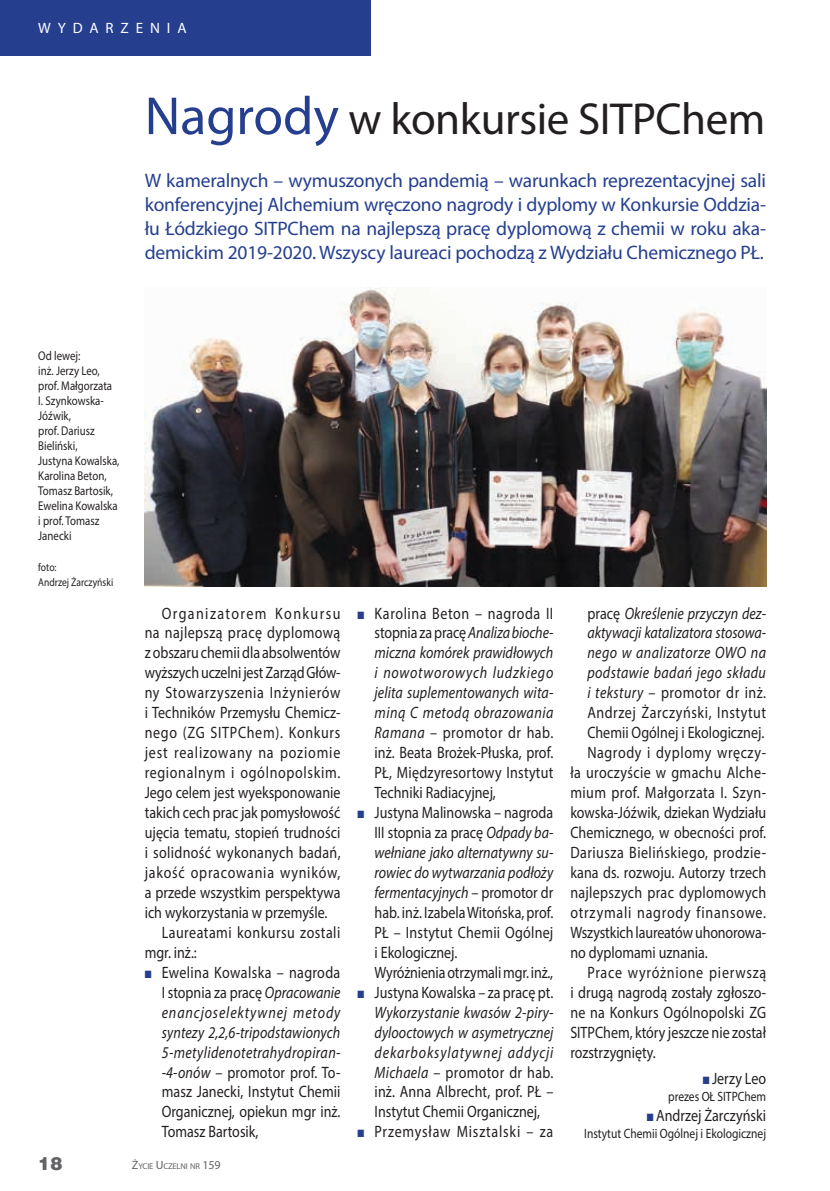
<style>
.page{position:relative;width:830px;height:1191px;background:#fff}
.page>*{position:absolute;margin:0;border:0;box-sizing:border-box;transform-origin:0 0}
.t1{font:45px "Myriad Pro";letter-spacing:-.01em;color:#231f20}
.t2{font:19.5px/24px "Myriad Pro";letter-spacing:-.01em;color:#253f8e;text-align:justify}
.t3{font:900 18px "Switzerland";color:#636366}
.t4{font:16.5px "Myriad Pro";letter-spacing:.005em;color:#231f20;scale:.85 1}
.t5{font:italic 16.5px "Myriad Pro";letter-spacing:.01em;color:#231f20;scale:.85 1}
.t6{font:16.5px "Myriad Pro";letter-spacing:.025em;color:#231f20;scale:.85 1}
.t7{font:16.5px "Myriad Pro";letter-spacing:.05em;color:#231f20;scale:.85 1}
.t8{font:16.5px "Myriad Pro";letter-spacing:.035em;color:#231f20;scale:.85 1}
.t9{font:italic 16.5px "Myriad Pro";letter-spacing:.03em;color:#231f20;scale:.85 1}
.t10{font:16.5px "Myriad Pro";letter-spacing:.03em;color:#231f20;scale:.85 1}
.t11{font:16.5px "Myriad Pro";letter-spacing:.04em;color:#231f20;scale:.85 1}
.t12{font:16.5px "Myriad Pro";letter-spacing:.055em;color:#231f20;scale:.85 1}
.t13{font:italic 16.5px "Myriad Pro";letter-spacing:.06em;color:#231f20;scale:.85 1}
.t14{font:16.5px "Myriad Pro";letter-spacing:.045em;color:#231f20;scale:.85 1}
.t15{font:16.5px "Myriad Pro";letter-spacing:.06em;color:#231f20;scale:.85 1}
.t16{font:italic 16.5px "Myriad Pro";letter-spacing:.055em;color:#231f20;scale:.85 1}
.t17{font:italic 16.5px "Myriad Pro";letter-spacing:.035em;color:#231f20;scale:.85 1}
.t18{font:16.5px "Myriad Pro";letter-spacing:.1em;color:#231f20;scale:.85 1}
.t19{font:15px "Myriad Pro";letter-spacing:.46em;color:#fff}
.t20{font:13.5px "Myriad Pro";color:#231f20;scale:.85 1}
.t21{font:12.75px/15px "Myriad Pro";color:#231f20;scale:.85 1}
.t22{font:11.25px/15px "Myriad Pro";color:#231f20;scale:.85 1}
.t23{font:8.4px "Myriad Pro";letter-spacing:-.015em;color:#636366}
.s1{font-size:54px;color:#253f8e}
.s2{font-family:"Dixieland Normal";font-size:10.5px;color:#253f8e}
.s3{font-style:italic}
.s4{font-size:12px}
.s5{font-style:normal}
</style>
<div class="page">
<div style="left:0;top:0;width:370px;height:55px;background:#253f8e"></div>
<img style="left:145px;top:287px;width:620px;height:300px">
<p class="t19" style="left:38px;top:18px;width:150px">WYDARZENIA</p>
<h1 class="t1" style="left:145px;top:91px;width:622px"><span class="s1">Nagrody</span> w konkursie SITPChem</h1>
<p class="t2" style="left:145px;top:168px;width:622px">W kameralnych – wymuszonych pandemią – warunkach reprezentacyjnej sali konferencyjnej Alchemium wręczono nagrody i dyplomy w Konkursie Oddzia&shy;łu Łódzkiego SITPChem na najlepszą pracę dyplomową z chemii w roku aka&shy;demickim 2019-2020. Wszyscy laureaci pochodzą z Wydziału Chemicznego PŁ.</p>
<p class="t21" style="left:38px;top:348px;width:97px">Od lewej:<br>inż. Jerzy Leo, prof. Małgorzata<br>I. Szynkowska-<br>Jóźwik,<br>prof. Dariusz<br>Bieliński,<br>Justyna Kowalska,<br>Karolina Beton,<br>Tomasz Bartosik,<br>Ewelina Kowalska i prof. Tomasz<br>Janecki</p>
<p class="t22" style="left:38px;top:559px;width:90px">foto:<br>Andrzej Żarczyński</p>
<p class="t3" style="left:38px;top:1152px;width:26px">18</p>
<p class="t18" style="left:162px;top:603px;width:212px">Organizatorem Konkursu</p>
<p class="t10" style="left:145px;top:623px;width:231px">na najlepszą pracę dyplomową</p>
<p class="t4" style="left:145px;top:642px;width:232px">z obszaru chemii dla absolwentów</p>
<p class="t4" style="left:145px;top:662px;width:232px">wyższych uczelni jest Zarząd Głów-</p>
<p class="t14" style="left:145px;top:682px;width:232px">ny Stowarzyszenia Inżynierów</p>
<p class="t4" style="left:145px;top:702px;width:232px">i Techników Przemysłu Chemicz-</p>
<p class="t7" style="left:145px;top:722px;width:232px">nego (ZG SITPChem). Konkurs</p>
<p class="t15" style="left:145px;top:742px;width:232px">jest realizowany na poziomie</p>
<p class="t7" style="left:145px;top:762px;width:232px">regionalnym i ogólnopolskim.</p>
<p class="t4" style="left:145px;top:782px;width:232px">Jego celem jest wyeksponowanie</p>
<p class="t4" style="left:145px;top:802px;width:232px">takich cech prac jak pomysłowość</p>
<p class="t4" style="left:145px;top:822px;width:231px">ujęcia tematu, stopień trudności</p>
<p class="t6" style="left:145px;top:842px;width:232px">i solidność wykonanych badań,</p>
<p class="t12" style="left:145px;top:862px;width:232px">jakość opracowania wyników,</p>
<p class="t4" style="left:145px;top:882px;width:232px">a przede wszystkim perspektywa</p>
<p class="t4" style="left:145px;top:902px;width:216px">ich wykorzystania w przemyśle.</p>
<p class="t8" style="left:162px;top:922px;width:211px">Laureatami konkursu zostali</p>
<p class="t4" style="left:145px;top:942px;width:63px">mgr. inż.:</p>
<p class="t6" style="left:145px;top:962px;width:231px"><span class="s2">N</span> Ewelina Kowalska – nagroda</p>
<p class="t4" style="left:162px;top:982px;width:212px">I stopnia za pracę <span class="s3">Opracowanie</span></p>
<p class="t13" style="left:162px;top:1002px;width:212px">enancjoselektywnej metody</p>
<p class="t5" style="left:162px;top:1022px;width:211px">syntezy 2,2,6-tripodstawionych</p>
<p class="t9" style="left:162px;top:1041px;width:212px">5-metylidenotetrahydropiran-</p>
<p class="t4" style="left:162px;top:1061px;width:212px"><span class="s3">-4-onów</span> – promotor prof. To-</p>
<p class="t4" style="left:162px;top:1081px;width:212px">masz Janecki, Instytut Chemii</p>
<p class="t4" style="left:162px;top:1101px;width:212px">Organicznej, opiekun mgr inż.</p>
<p class="t4" style="left:162px;top:1121px;width:115px">Tomasz Bartosik,</p>
<p class="t23" style="left:132px;top:1161px;width:90px"><span class="s4">Ż</span>YCIE <span class="s4">U</span>CZELNI NR <span class="s4">159</span></p>
<p class="t11" style="left:357px;top:603px;width:232px"><span class="s2">N</span> Karolina Beton – nagroda II</p>
<p class="t4" style="left:374px;top:623px;width:212px">stopnia za pracę <span class="s3">Analiza bioche-</span></p>
<p class="t5" style="left:374px;top:642px;width:212px">miczna komórek prawidłowych</p>
<p class="t16" style="left:374px;top:662px;width:212px">i nowotworowych ludzkiego</p>
<p class="t5" style="left:374px;top:682px;width:212px">jelita suplementowanych wita-</p>
<p class="t17" style="left:374px;top:702px;width:212px">miną C metodą obrazowania</p>
<p class="t8" style="left:374px;top:722px;width:212px"><span class="s3">Ramana</span> – promotor dr hab.</p>
<p class="t4" style="left:374px;top:742px;width:212px">inż. Beata Brożek-Płuska, prof.</p>
<p class="t4" style="left:374px;top:762px;width:212px">PŁ, Międzyresortowy Instytut</p>
<p class="t4" style="left:374px;top:782px;width:144px">Techniki Radiacyjnej,</p>
<p class="t4" style="left:357px;top:802px;width:232px"><span class="s2">N</span> Justyna Malinowska – nagroda</p>
<p class="t4" style="left:374px;top:822px;width:212px">III stopnia za pracę <span class="s3">Odpady ba-</span></p>
<p class="t5" style="left:374px;top:842px;width:212px">wełniane jako alternatywny su-</p>
<p class="t5" style="left:374px;top:862px;width:212px">rowiec do wytwarzania podłoży</p>
<p class="t5" style="left:374px;top:882px;width:212px">fermentacyjnych <span class="s5">– promotor dr</span></p>
<p class="t4" style="left:374px;top:902px;width:212px">hab. inż. Izabela Witońska, prof.</p>
<p class="t4" style="left:374px;top:922px;width:212px">PŁ – Instytut Chemii Ogólnej</p>
<p class="t4" style="left:374px;top:942px;width:99px">i Ekologicznej.</p>
<p class="t4" style="left:374px;top:962px;width:211px">Wyróżnienia otrzymali mgr. inż.,</p>
<p class="t4" style="left:357px;top:982px;width:232px"><span class="s2">N</span> Justyna Kowalska – za pracę pt.</p>
<p class="t5" style="left:374px;top:1002px;width:212px">Wykorzystanie kwasów 2-piry-</p>
<p class="t5" style="left:374px;top:1022px;width:212px">dylooctowych w asymetrycznej</p>
<p class="t13" style="left:374px;top:1041px;width:212px">dekarboksylatywnej addycji</p>
<p class="t6" style="left:374px;top:1061px;width:212px"><span class="s3">Michaela</span> – promotor dr hab.</p>
<p class="t4" style="left:374px;top:1081px;width:212px">inż. Anna Albrecht, prof. PŁ –</p>
<p class="t4" style="left:374px;top:1101px;width:196px">Instytut Chemii Organicznej,</p>
<p class="t12" style="left:357px;top:1121px;width:232px"><span class="s2">N</span> Przemysław Misztalski – za</p>
<p class="t5" style="left:587px;top:603px;width:212px"><span class="s5">pracę</span> Określenie przyczyn dez-</p>
<p class="t5" style="left:587px;top:623px;width:212px">aktywacji katalizatora stosowa-</p>
<p class="t5" style="left:587px;top:642px;width:212px">nego w analizatorze OWO na</p>
<p class="t9" style="left:587px;top:662px;width:211px">podstawie badań jego składu</p>
<p class="t8" style="left:587px;top:682px;width:212px"><span class="s3">i tekstury</span> – promotor dr inż.</p>
<p class="t11" style="left:587px;top:702px;width:212px">Andrzej Żarczyński, Instytut</p>
<p class="t4" style="left:587px;top:722px;width:209px">Chemii Ogólnej i Ekologicznej.</p>
<p class="t14" style="left:587px;top:742px;width:212px">Nagrody i dyplomy wręczy-</p>
<p class="t6" style="left:570px;top:762px;width:232px">ła uroczyście w gmachu Alche-</p>
<p class="t10" style="left:570px;top:782px;width:232px">mium prof. Małgorzata I. Szyn-</p>
<p class="t4" style="left:570px;top:802px;width:232px">kowska-Jóźwik, dziekan Wydziału</p>
<p class="t4" style="left:570px;top:822px;width:232px">Chemicznego, w obecności prof.</p>
<p class="t8" style="left:570px;top:842px;width:232px">Dariusza Bielińskiego, prodzie-</p>
<p class="t4" style="left:570px;top:862px;width:232px">kana ds. rozwoju. Autorzy trzech</p>
<p class="t6" style="left:570px;top:882px;width:232px">najlepszych prac dyplomowych</p>
<p class="t7" style="left:570px;top:902px;width:232px">otrzymali nagrody finansowe.</p>
<p class="t4" style="left:570px;top:922px;width:232px">Wszystkich laureatów uhonorowa-</p>
<p class="t4" style="left:570px;top:942px;width:163px">no dyplomami uznania.</p>
<p class="t7" style="left:587px;top:962px;width:212px">Prace wyróżnione pierwszą</p>
<p class="t4" style="left:570px;top:982px;width:232px">i drugą nagrodą zostały zgłoszo-</p>
<p class="t4" style="left:570px;top:1002px;width:232px">ne na Konkurs Ogólnopolski ZG</p>
<p class="t4" style="left:570px;top:1022px;width:232px">SITPChem, który jeszcze nie został</p>
<p class="t4" style="left:570px;top:1041px;width:102px">rozstrzygnięty.</p>
<p class="t4" style="left:702px;top:1067px;width:76px"><span class="s2">N</span> Jerzy Leo</p>
<p class="t20" style="left:668px;top:1087px;width:117px">prezes OŁ SITPChem</p>
<p class="t4" style="left:646px;top:1104px;width:142px"><span class="s2">N</span> Andrzej Żarczyński</p>
<p class="t20" style="left:584px;top:1124px;width:215px">Instytut Chemii Ogólnej i Ekologicznej</p>
</div>
